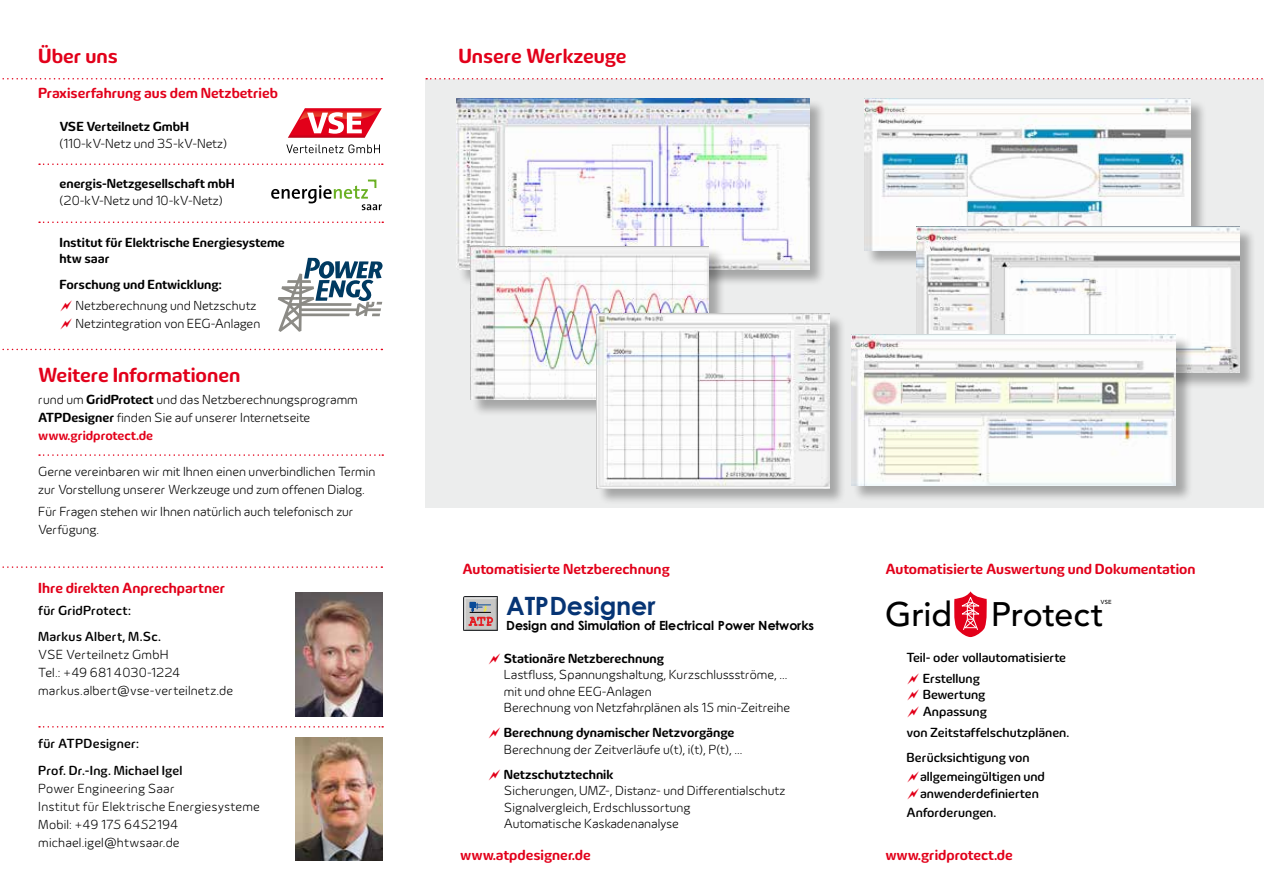
<style>
.page{position:relative;width:1264px;height:893px;background:#fff}
.page>*{position:absolute;margin:0;border:0;box-sizing:border-box;transform-origin:0 0}
.t1{font:500 33.75px "Avenir";letter-spacing:-.005em;color:#000}
.t2{font:700 25.2px "Century Gothic";color:#063474}
.t3{font:700 21px "Innogy";color:#e2001a}
.t4{font:700 15px "Innogy";color:#e2001a}
.t5{font:300 13.5px/18px "Innogy";color:#000}
.t6{font:500 13.5px/17.5px "Innogy";color:#000}
.t7{font:700 13.5px/16.5px "Innogy";color:#000}
.t8{font:700 12.6px "Century Gothic";color:#000}
.t9{font:500 5.85px "Avenir";color:#000}
.s1{font-weight:700}
.s2{font-weight:700;color:#e2001a}
</style>
<div class="page">
<div style="left:425px;top:80px;width:838px;height:428px;background:#eceded"></div>
<svg style="left:288px;top:108px;width:94px;height:30px"></svg>
<svg style="left:286px;top:144px;width:94px;height:9px"></svg>
<svg style="left:271px;top:180px;width:111px;height:30px"></svg>
<svg style="left:2px;top:78px;width:380px;height:2px"></svg>
<svg style="left:426px;top:78px;width:838px;height:2px"></svg>
<svg style="left:39px;top:163px;width:344px;height:2px"></svg>
<svg style="left:39px;top:221px;width:344px;height:2px"></svg>
<svg style="left:2px;top:349px;width:380px;height:1px"></svg>
<div style="left:457px;top:99px;width:369px;height:188px;background:#000;opacity:.3"></div>
<img style="left:457px;top:98px;width:352px;height:171px">
<div style="left:471px;top:247px;width:254px;height:170px;background:#000;opacity:.3"></div>
<img style="left:470px;top:247px;width:238px;height:153px">
<div style="left:597px;top:314px;width:249px;height:192px;background:#000;opacity:.3"></div>
<img style="left:596px;top:314px;width:233px;height:174px">
<div style="left:864px;top:99px;width:343px;height:168px;background:#000;opacity:.3"></div>
<img style="left:864px;top:99px;width:326px;height:151px">
<svg style="left:954px;top:591px;width:33px;height:46px"></svg>
<svg style="left:39px;top:454px;width:344px;height:2px"></svg>
<svg style="left:2px;top:566px;width:380px;height:2px"></svg>
<svg style="left:39px;top:726px;width:344px;height:2px"></svg>
<img style="left:296px;top:593px;width:86px;height:123px">
<img style="left:296px;top:737px;width:86px;height:123px">
<div style="left:917px;top:227px;width:338px;height:162px;background:#000;opacity:.3"></div>
<img style="left:916px;top:226px;width:322px;height:146px">
<div style="left:852px;top:335px;width:340px;height:168px;background:#000;opacity:.3"></div>
<img style="left:851px;top:334px;width:324px;height:152px">
<svg style="left:278px;top:258px;width:104px;height:74px"></svg>
<img style="left:463px;top:596px;width:35px;height:35px">
<svg style="left:467px;top:602px;width:27px;height:25px"></svg>
<h3 class="t3" style="left:38px;top:43px;width:81px">Über uns</h3>
<p class="t4" style="left:38px;top:84px;width:241px">Praxiserfahrung aus dem Netzbetrieb</p>
<p class="t7" style="left:60px;top:118px;width:131px">VSE Verteilnetz GmbH</p>
<p class="t5" style="left:60px;top:134px;width:169px">(110-kV-Netz und 35-kV-Netz)</p>
<p class="t7" style="left:60px;top:175px;width:177px">energis-Netzgesellschaft mbH</p>
<p class="t5" style="left:60px;top:191px;width:165px">(20-kV-Netz und 10-kV-Netz)</p>
<p class="t7" style="left:60px;top:234px;width:227px">Institut für Elektrische Energiesysteme htw saar</p>
<p class="t7" style="left:60px;top:276px;width:164px">Forschung und Entwicklung:</p>
<p class="t5" style="left:76px;top:296px;width:186px;line-height:18.6px">Netzberechnung und Netzschutz<br>Netzintegration von EEG-Anlagen</p>
<h3 class="t3" style="left:38px;top:362px;width:203px">Weitere Informationen</h3>
<p class="t5" style="left:38px;top:390px;width:321px">rund um <span class="s1">GridProtect</span> und das Netzberechnungsprogramm<br><span class="s1">ATPDesigner</span> finden Sie auf unserer Internetseite <span class="s2">www.gridprotect.de</span></p>
<p class="t5" style="left:38px;top:462px;width:338px">Gerne vereinbaren wir mit Ihnen einen unverbindlichen Termin zur Vorstellung unserer Werkzeuge und zum offenen Dialog.</p>
<p class="t5" style="left:38px;top:503px;width:317px">Für Fragen stehen wir Ihnen natürlich auch telefonisch zur<br>Verfügung.</p>
<p class="t4" style="left:38px;top:579px;width:188px">Ihre direkten Anprechpartner</p>
<p class="t6" style="left:38px;top:597px;width:124px;line-height:26.5px">für GridProtect:<br>Markus Albert, M.Sc.</p>
<p class="t5" style="left:38px;top:646px;width:196px">VSE Verteilnetz GmbH<br>Tel.: +49 681 4030-1224 markus.albert@vse-verteilnetz.de</p>
<p class="t6" style="left:38px;top:730px;width:146px;line-height:26.5px">für ATPDesigner:<br>Prof. Dr.-Ing. Michael Igel</p>
<p class="t5" style="left:38px;top:779px;width:223px">Power Engineering Saar<br>Institut für Elektrische Energiesysteme<br>Mobil: +49 175 6452194 michael.igel@htwsaar.de</p>
<h3 class="t3" style="left:458px;top:43px;width:169px">Unsere Werkzeuge</h3>
<p class="t4" style="left:462px;top:560px;width:209px">Automatisierte Netzberechnung</p>
<h2 class="t2" style="left:506px;top:587px;width:151px">ATPDesigner</h2>
<p class="t8" style="left:506px;top:616px;width:309px">Design and Simulation of Electrical Power Networks</p>
<p class="t7" style="left:504px;top:650px;width:162px">Stationäre Netzberechnung</p>
<p class="t5" style="left:504px;top:666px;width:288px;line-height:16.5px">Lastfluss, Spannungshaltung, Kurzschlussströme, ... mit und ohne EEG-Anlagen<br>Berechnung von Netzfahrplänen als 15 min-Zeitreihe</p>
<p class="t7" style="left:504px;top:724px;width:232px">Berechnung dynamischer Netzvorgänge</p>
<p class="t5" style="left:504px;top:740px;width:240px">Berechnung der Zeitverläufe u(t), i(t), P(t), ...</p>
<p class="t7" style="left:504px;top:766px;width:111px">Netzschutztechnik</p>
<p class="t5" style="left:504px;top:782px;width:283px;line-height:16.5px">Sicherungen, UMZ-, Distanz- und Differentialschutz<br>Signalvergleich, Erdschlussortung<br>Automatische Kaskadenanalyse</p>
<p class="t4" style="left:885px;top:560px;width:311px">Automatisierte Auswertung und Dokumentation</p>
<h1 class="t1" style="left:885px;top:595px;width:220px">Grid Protect</h1>
<p class="t9" style="left:1100px;top:599px;width:12px">VSE</p>
<p class="t6" style="left:922px;top:647px;width:145px;line-height:20.5px;text-indent:-16px">Teil- oder vollautomatisierte<br>Erstellung</p>
<p class="t6" style="left:922px;top:685px;width:66px">Bewertung<br>Anpassung</p>
<p class="t6" style="left:906px;top:720px;width:164px;line-height:25px">von Zeitstaffelschutzplänen.<br>Berücksichtigung von</p>
<p class="t6" style="left:920px;top:767px;width:126px">allgemeingültigen und anwenderdefinierten</p>
<p class="t6" style="left:906px;top:804px;width:91px">Anforderungen.</p>
<p class="t4" style="left:460px;top:846px;width:132px">www.atpdesigner.de</p>
<p class="t4" style="left:885px;top:846px;width:129px">www.gridprotect.de</p>
</div>
